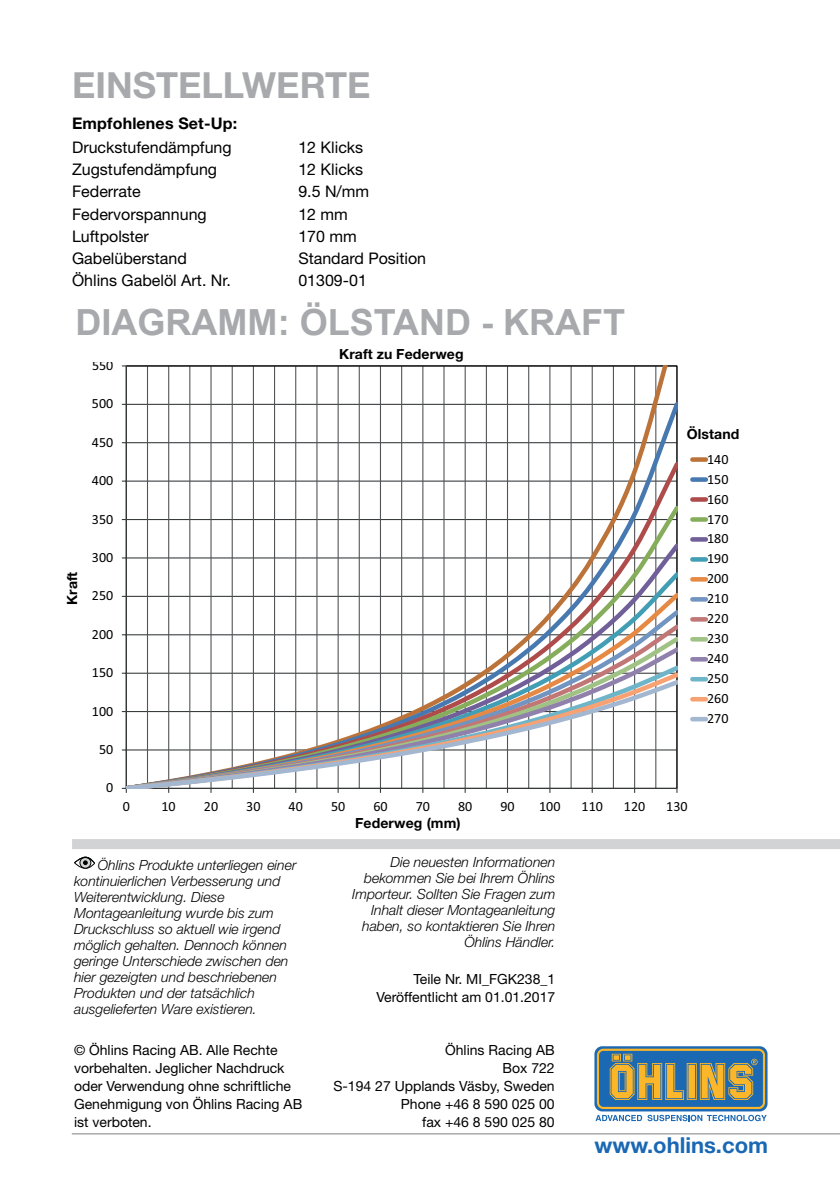
<style>
.page{position:relative;width:840px;height:1191px;background:#fff}
.page>*{position:absolute;margin:0;border:0;box-sizing:border-box;transform-origin:0 0}
.t1{font:700 36px "Arial";color:#a7a9ac}
.t2{font:700 36px "Helvetica Neue LT Std";color:#a7a9ac}
.t3{font:700 22px "Helvetica Neue LT Std";color:#1a68b3}
.t4{font:16px "Helvetica Neue LT Std";color:#000}
.t5{font:700 16px "Helvetica Neue LT Std";letter-spacing:.01em;color:#000}
.t6{font:italic 300 14px/16px "Helvetica Neue LT Std";color:#000}
.t7{font:14px/18px "Helvetica Neue LT Std";color:#000;text-align:right}
.t8{font:14px/20px "Calibri";letter-spacing:-.005em;color:#000;text-align:justify}
.t9{font:700 14px "Helvetica Neue LT Std";letter-spacing:.01em;color:#000}
.t10{font:700 14px "Calibri";letter-spacing:-.005em;color:#000}
</style>
<div class="page">
<div style="left:72px;top:839px;width:767px;height:10px;background:#d1d3d4"></div>
<div style="left:594px;top:1046px;width:173px;height:65px;background:#1b68b3;border-radius:8px"></div>
<svg style="left:595px;top:1048px;width:171px;height:73px"></svg>
<hr style="left:72px;top:1133px;width:767px;height:1px;background:#a7a9ac">
<svg style="left:122px;top:788px;width:5px;height:5px"></svg>
<svg style="left:126px;top:366px;width:551px;height:32px"></svg>
<svg style="left:126px;top:398px;width:551px;height:60px"></svg>
<svg style="left:126px;top:458px;width:551px;height:44px"></svg>
<svg style="left:126px;top:502px;width:551px;height:37px"></svg>
<svg style="left:126px;top:539px;width:551px;height:29px"></svg>
<svg style="left:126px;top:568px;width:551px;height:21px"></svg>
<svg style="left:126px;top:589px;width:551px;height:17px"></svg>
<svg style="left:126px;top:606px;width:551px;height:14px"></svg>
<svg style="left:126px;top:620px;width:551px;height:13px"></svg>
<svg style="left:126px;top:633px;width:551px;height:10px"></svg>
<svg style="left:126px;top:643px;width:551px;height:19px"></svg>
<svg style="left:126px;top:662px;width:551px;height:7px"></svg>
<svg style="left:126px;top:669px;width:551px;height:7px"></svg>
<svg style="left:126px;top:676px;width:551px;height:113px"></svg>
<div style="left:692px;top:457px;width:13px;height:5px;background:#bc7339"></div>
<div style="left:692px;top:477px;width:13px;height:5px;background:#4779b0"></div>
<div style="left:692px;top:497px;width:13px;height:5px;background:#ae4c4b"></div>
<div style="left:692px;top:517px;width:13px;height:5px;background:#86ad5b"></div>
<svg style="left:692px;top:537px;width:13px;height:4px"></svg>
<svg style="left:692px;top:557px;width:13px;height:4px"></svg>
<svg style="left:692px;top:577px;width:13px;height:4px"></svg>
<hr style="left:692px;top:597px;width:13px;height:4px;background:#7294c1">
<hr style="left:692px;top:617px;width:13px;height:4px;background:#c27777">
<hr style="left:692px;top:637px;width:13px;height:4px;background:#a0c284">
<hr style="left:692px;top:657px;width:13px;height:4px;background:#8f81ac">
<hr style="left:692px;top:677px;width:13px;height:4px;background:#6fb5c9">
<hr style="left:692px;top:697px;width:13px;height:4px;background:#f8a274">
<hr style="left:692px;top:717px;width:13px;height:4px;background:#a4b7d0">
<div style="left:74px;top:856px;width:21px;height:12px;border:1px solid #000;border-radius:50%"></div>
<div style="left:79px;top:856px;width:12px;height:12px;border:1px solid #000;border-radius:50%"></div>
<svg style="left:74px;top:856px;width:21px;height:9px"></svg>
<h1 class="t2" style="left:72px;top:63px;width:131px">Einstellwe</h1>
<h1 class="t2" style="left:299px;top:63px;width:68px">rte</h1>
<p class="t5" style="left:72px;top:114px;width:166px">Empfohlenes Set-Up:</p>
<p class="t4" style="left:72px;top:138px;width:161px">Druckstufendämpfung</p>
<p class="t4" style="left:298px;top:138px;width:66px">12 Klicks</p>
<p class="t4" style="left:72px;top:160px;width:146px">Zugstufendämpfung</p>
<p class="t4" style="left:298px;top:160px;width:66px">12 Klicks</p>
<p class="t4" style="left:72px;top:182px;width:70px">Federrate</p>
<p class="t4" style="left:298px;top:182px;width:72px">9.5 N/mm</p>
<p class="t4" style="left:72px;top:204px;width:136px">Federvorspannung</p>
<p class="t4" style="left:298px;top:204px;width:51px">12 mm</p>
<p class="t4" style="left:72px;top:226px;width:78px">Luftpolster</p>
<p class="t4" style="left:298px;top:226px;width:60px">170 mm</p>
<p class="t4" style="left:72px;top:248px;width:116px">Gabelüberstand</p>
<p class="t4" style="left:298px;top:248px;width:129px">Standard Position</p>
<p class="t4" style="left:72px;top:270px;width:160px">Öhlins Gabelöl Art. Nr.</p>
<p class="t4" style="left:298px;top:270px;width:70px">01309-01</p>
<h1 class="t1" style="left:75px;top:299px;width:551px">DIAGRAMM: ÖLSTAND - KRAFT</h1>
<p class="t8" style="left:92px;top:355px;width:23px">550</p>
<p class="t8" style="left:92px;top:394px;width:23px">500</p>
<p class="t8" style="left:92px;top:432px;width:23px">450</p>
<p class="t8" style="left:92px;top:470px;width:23px">400</p>
<p class="t8" style="left:92px;top:509px;width:23px">350</p>
<p class="t8" style="left:92px;top:547px;width:23px">300</p>
<p class="t10" style="left:70px;top:614px;width:54px;rotate:-90deg">Force [N]</p>
<p class="t9" style="left:63px;top:605px;width:35px;rotate:-90deg">Kraft</p>
<p class="t8" style="left:92px;top:586px;width:23px">250</p>
<p class="t8" style="left:92px;top:624px;width:23px">200</p>
<p class="t8" style="left:92px;top:662px;width:23px">150</p>
<p class="t8" style="left:92px;top:701px;width:23px">100</p>
<p class="t8" style="left:99px;top:739px;width:16px">50</p>
<p class="t9" style="left:339px;top:345px;width:126px">Kraft zu Federweg</p>
<p class="t10" style="left:364px;top:345px;width:89px">Force vs Stroke</p>
<p class="t9" style="left:686px;top:425px;width:54px">Ölstand</p>
<p class="t10" style="left:693px;top:423px;width:33px">[mm]</p>
<p class="t8" style="left:706px;top:449px;width:23px">140<br>150<br>160<br>170<br>180<br>190<br>200<br>210<br>220<br>230<br>240<br>250<br>260<br>270</p>
<p class="t8" style="left:106px;top:778px;width:9px">0</p>
<p class="t8" style="left:123px;top:796px;width:9px">0</p>
<p class="t8" style="left:161px;top:796px;width:16px">10</p>
<p class="t8" style="left:204px;top:796px;width:16px">20</p>
<p class="t8" style="left:246px;top:796px;width:16px">30</p>
<p class="t8" style="left:288px;top:796px;width:16px">40</p>
<p class="t8" style="left:331px;top:796px;width:16px">50</p>
<p class="t8" style="left:373px;top:796px;width:16px">60</p>
<p class="t8" style="left:415px;top:796px;width:16px">70</p>
<p class="t8" style="left:458px;top:796px;width:16px">80</p>
<p class="t8" style="left:500px;top:796px;width:16px">90</p>
<p class="t8" style="left:539px;top:796px;width:23px">100</p>
<p class="t8" style="left:581px;top:796px;width:23px">110</p>
<p class="t8" style="left:623px;top:796px;width:23px">120</p>
<p class="t8" style="left:666px;top:796px;width:23px">130</p>
<p class="t9" style="left:355px;top:814px;width:107px">Federweg (mm)</p>
<p class="t10" style="left:371px;top:814px;width:74px">Stroke [mm]</p>
<p class="t6" style="left:74px;top:856px;width:224px;text-indent:24px">Öhlins Produkte unterliegen einer kontinuierlichen Verbesserung und Weiterentwicklung. Diese Montageanleitung wurde bis zum Druckschluss so aktuell wie irgend möglich gehalten. Dennoch können geringe Unterschiede zwischen den hier gezeigten und beschriebenen Produkten und der tatsächlich ausgelieferten Ware existieren.</p>
<p class="t6" style="left:352px;top:853px;width:204px;text-align:right">Die neuesten Informationen bekommen Sie bei Ihrem Öhlins<br>Importeur. Sollten Sie Fragen zum<br>Inhalt dieser Montageanleitung haben, so kontaktieren Sie Ihren<br>Öhlins Händler.</p>
<p class="t7" style="left:376px;top:970px;width:180px">Teile Nr. MI_FGK238_1<br>Veröffentlicht am 01.01.2017</p>
<p class="t7" style="left:74px;top:1040px;width:229px;text-align:left">© Öhlins Racing AB. Alle Rechte vorbehalten. Jeglicher Nachdruck oder Verwendung ohne schriftliche<br>Genehmigung von Öhlins Racing AB ist verboten.</p>
<p class="t7" style="left:333px;top:1040px;width:223px">Öhlins Racing AB<br>Box 722<br>S-194 27 Upplands Väsby, Sweden<br>Phone +46 8 590 025 00<br>fax +46 8 590 025 80</p>
<h2 class="t3" style="left:594px;top:1131px;width:175px">www.ohlins.com</h2>
</div>
